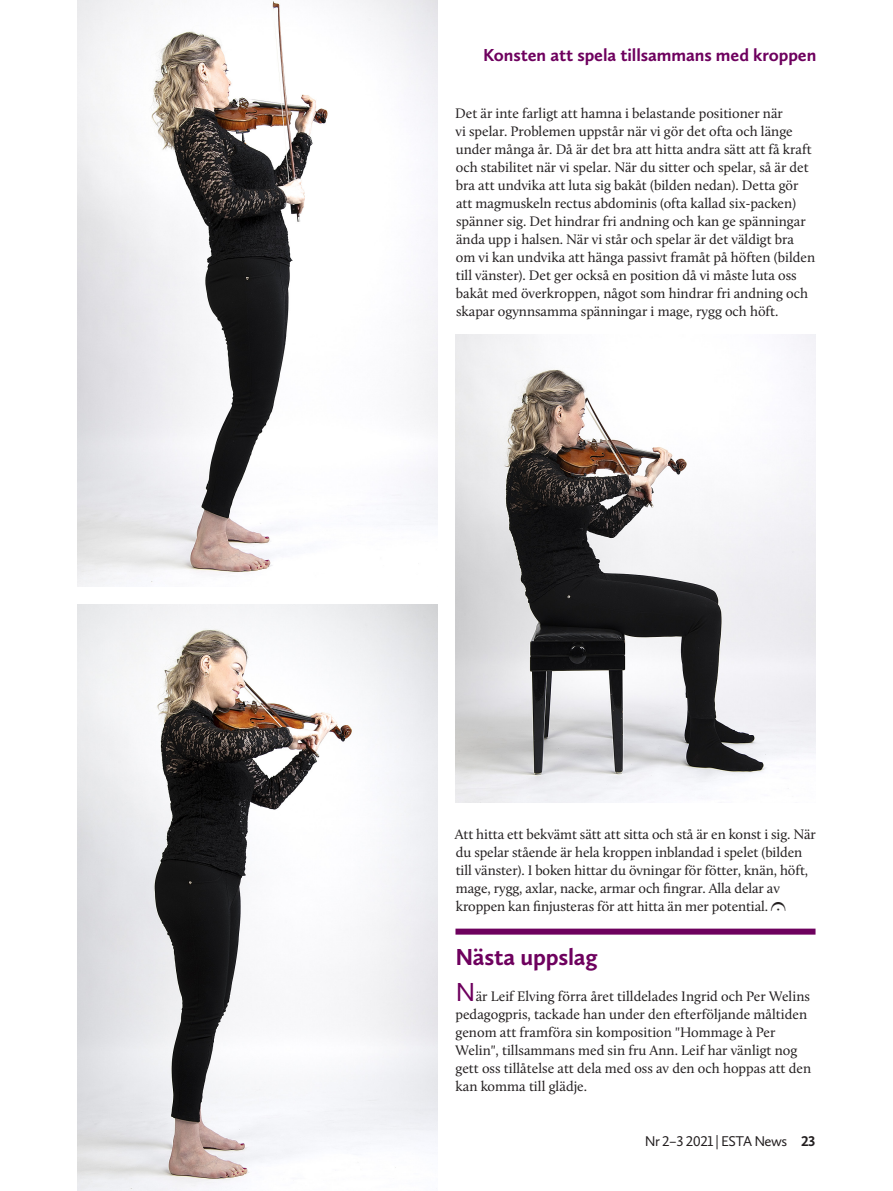
<style>
.page{position:relative;width:893px;height:1191px;background:#fff}
.page>*{position:absolute;margin:0;border:0;box-sizing:border-box;transform-origin:0 0}
.Notisrubrik_-_Materi{font:700 24px "Calluna Sans";letter-spacing:-.01em;color:#6e015e}
.Sidhuvud_med_proport{font:700 18px "Calluna Sans";letter-spacing:-.005em;color:#6e015e}
.t1{font:14.7px "Calluna Sans";letter-spacing:-.03em;color:#231f20}
.Brödtext_med_anfang{font:14.25px/18px "Calluna";color:#231f20}
.Brödtext_utan_indrag{font:14.25px/18px "Calluna";letter-spacing:-.01em;color:#231f20}
.s1{font-family:"Opus Std";font-size:24px}
.s2{font-family:"Calluna Sans";font-size:27px;color:#6e015e}
.s3{font-weight:700}
</style>
<div class="page">
<img style="left:455px;top:334px;width:360px;height:468px">
<img style="left:77px;top:604px;width:360px;height:587px">
<img style="left:77px;top:0;width:360px;height:586px">
<div style="left:455px;top:928px;width:360px;height:6px;background:#6e015e"></div>
<p class="Sidhuvud_med_proport" style="left:483px;top:44px;width:335px">Konsten att spela tillsammans med kroppen</p>
<p class="Brödtext_med_anfang" style="left:455px;top:104px;width:361px">Det är inte farligt att hamna i belastande positioner när<br>vi spelar. Problemen uppstår när vi gör det ofta och länge under många år. Då är det bra att hitta andra sätt att få kraft och stabilitet när vi spelar. När du sitter och spelar, så är det bra att undvika att luta sig bakåt (bilden nedan). Detta gör att magmuskeln rectus abdominis (ofta kallad six-packen) spänner sig. Det hindrar fri andning och kan ge spänningar ända upp i halsen. När vi står och spelar är det väldigt bra om vi kan undvika att hänga passivt framåt på höften (bilden till vänster). Det ger också en position då vi måste luta oss bakåt med överkroppen, något som hindrar fri andning och skapar ogynnsamma spänningar i mage, rygg och höft.</p>
<p class="Brödtext_utan_indrag" style="left:455px;top:824px;width:363px">Att hitta ett bekvämt sätt att sitta och stå är en konst i sig. När du spelar stående är hela kroppen inblandad i spelet (bilden till vänster). I boken hittar du övningar för fötter, knän, höft, mage, rygg, axlar, nacke, armar och fingrar. Alla delar av kroppen kan finjusteras för att hitta än mer potential. <span class="s1">U</span></p>
<p class="Notisrubrik_-_Materi" style="left:455px;top:941px;width:144px">Nästa uppslag</p>
<p class="Brödtext_med_anfang" style="left:455px;top:986px;width:357px"><span class="s2">N</span>är Leif Elving förra året tilldelades Ingrid och Per Welins pedagogpris, tackade han under den efterföljande måltiden genom att framföra sin komposition "Hommage à Per Welin", tillsammans med sin fru Ann. Leif har vänligt nog gett oss tillåtelse att dela med oss av den och hoppas att den kan komma till glädje.</p>
<p class="t1" style="left:645px;top:1132px;width:172px">Nr 2–3 2021 | ESTA News <span class="s3">23</span></p>
</div>
